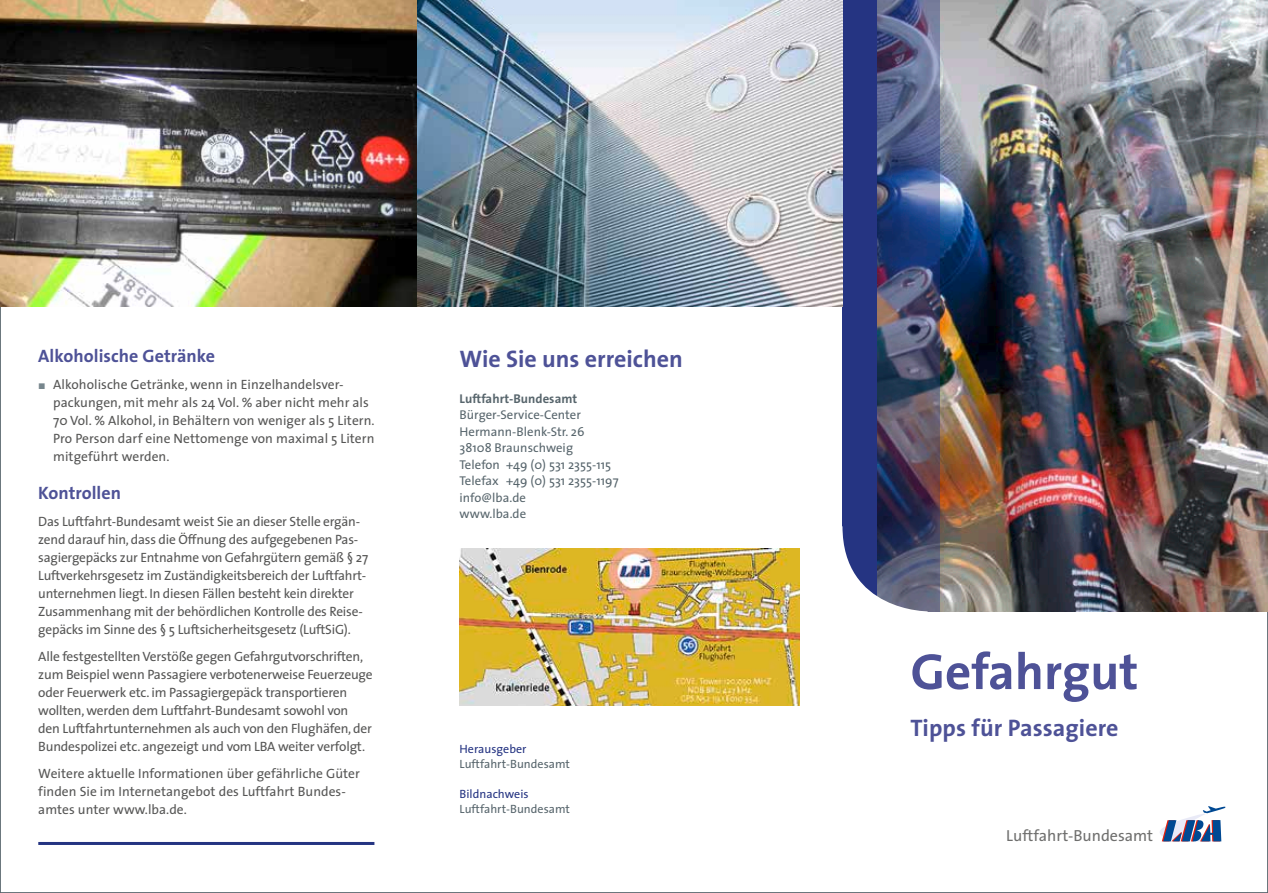
<style>
.page{position:relative;width:1268px;height:893px;background:#fff}
.page>*{position:absolute;margin:0;border:0;box-sizing:border-box;transform-origin:0 0}
.Titel{font:700 51px "The Sans";color:#4e5297}
.Überschrift{font:700 24px "The Sans";color:#4e5297}
.Unterüberschrift_Tit{font:700 24px "The Sans";letter-spacing:.005em;color:#4e5297}
.Zwischenüberschrift{font:700 18px "The Sans";letter-spacing:.005em;color:#4e5297}
.t1{font:16.05px "The Sans";color:#6f6f6e}
.Grundschrift{font:13.5px/18px "The Sans";letter-spacing:-.015em;color:#565655}
.Grundschrift-2{font:13.5px/18px "The Sans";letter-spacing:.005em;color:#565655}
.Text_Impressum{font:12.75px "The Sans";letter-spacing:.005em;color:#57656c}
.Text_Impressum-2{font:700 12.75px "The Sans";letter-spacing:.005em;color:#57656c}
.kleiner_Text_Impress{font:12px "The Sans";letter-spacing:.005em;color:#57656c}
.kleiner_Text_Impress-2{font:12px "The Sans";letter-spacing:.005em;color:#253482}
.s1{font-family:"European Pi Three";color:#77868d}
</style>
<div class="page">
<img style="left:940px;top:0;width:327px;height:611px">
<img style="left:876px;top:0;width:64px;height:611px">
<div style="left:842px;top:0;width:34px;height:621px;background:#253482"></div>
<svg style="left:756px;top:526px;width:171px;height:180px"></svg>
<img style="left:459px;top:549px;width:340px;height:156px">
<img style="left:0;top:0;width:842px;height:306px">
<svg style="left:1160px;top:806px;width:65px;height:35px"></svg>
<hr style="left:38px;top:842px;width:336px;height:3px;background:#253482">
<p class="Zwischenüberschrift" style="left:38px;top:345px;width:178px">Alkoholische Getränke</p>
<p class="Grundschrift-2" style="left:53px;top:376px;width:323px;text-indent:-15px"><span class="s1">J</span> Alkoholische Getränke, wenn in Einzelhandelsver&shy;packungen, mit mehr als 24 Vol. % aber nicht mehr als 70 Vol. % Alkohol, in Behältern von weniger als 5 Litern.<br>Pro Person darf eine Nettomenge von maximal 5 Litern mitgeführt werden.</p>
<p class="Zwischenüberschrift" style="left:38px;top:481px;width:84px">Kontrollen</p>
<p class="Grundschrift" style="left:38px;top:512px;width:331px">Das Luftfahrt-Bundesamt weist Sie an dieser Stelle ergän&shy;zend darauf hin, dass die Öffnung des aufgegebenen Pas&shy;sagiergepäcks zur Entnahme von Gefahrgütern gemäß § 27<br>Luftverkehrsgesetz im Zuständigkeitsbereich der Luftfahrt&shy;unternehmen liegt. In diesen Fällen besteht kein direkter Zusammenhang mit der behördlichen Kontrolle des Reise&shy;gepäcks im Sinne des § 5 Luftsicherheitsgesetz (LuftSiG).</p>
<p class="Grundschrift" style="left:38px;top:647px;width:336px">Alle festgestellten Verstöße gegen Gefahrgutvorschriften, zum Beispiel wenn Passagiere verbotenerweise Feuerzeuge oder Feuerwerk etc. im Passagiergepäck transportieren wollten, werden dem Luftfahrt-Bundesamt sowohl von den Luftfahrtunternehmen als auch von den Flughäfen, der Bundespolizei etc. angezeigt und vom LBA weiter verfolgt.</p>
<p class="Grundschrift-2" style="left:38px;top:764px;width:323px">Weitere aktuelle Informationen über gefährliche Güter finden Sie im Internetangebot des Luftfahrt Bundes&shy;amtes unter www.lba.de.</p>
<p class="Überschrift" style="left:459px;top:343px;width:225px">Wie Sie uns erreichen</p>
<p class="Text_Impressum-2" style="left:459px;top:390px;width:119px">Luftfahrt-Bundesamt</p>
<p class="Text_Impressum" style="left:459px;top:407px;width:123px">Bürger-Service-Center</p>
<p class="Text_Impressum" style="left:459px;top:423px;width:126px">Hermann-Blenk-Str. 26</p>
<p class="Text_Impressum" style="left:459px;top:440px;width:115px">38108 Braunschweig</p>
<p class="Text_Impressum" style="left:459px;top:456px;width:153px">Telefon +49 (0) 531 2355-115</p>
<p class="Text_Impressum" style="left:459px;top:473px;width:160px">Telefax +49 (0) 531 2355-1197</p>
<p class="Text_Impressum" style="left:459px;top:489px;width:68px">info@lba.de</p>
<p class="Text_Impressum" style="left:459px;top:506px;width:68px">www.lba.de</p>
<p class="kleiner_Text_Impress-2" style="left:459px;top:741px;width:68px">Herausgeber</p>
<p class="kleiner_Text_Impress" style="left:459px;top:756px;width:112px">Luftfahrt-Bundesamt</p>
<p class="kleiner_Text_Impress-2" style="left:459px;top:786px;width:71px">Bildnachweis</p>
<p class="kleiner_Text_Impress" style="left:459px;top:801px;width:112px">Luftfahrt-Bundesamt</p>
<p class="Titel" style="left:910px;top:639px;width:229px">Gefahrgut</p>
<p class="Unterüberschrift_Tit" style="left:910px;top:712px;width:209px">Tipps für Passagiere</p>
<p class="t1" style="left:1006px;top:826px;width:148px">Luftfahrt-Bundesamt</p>
</div>
